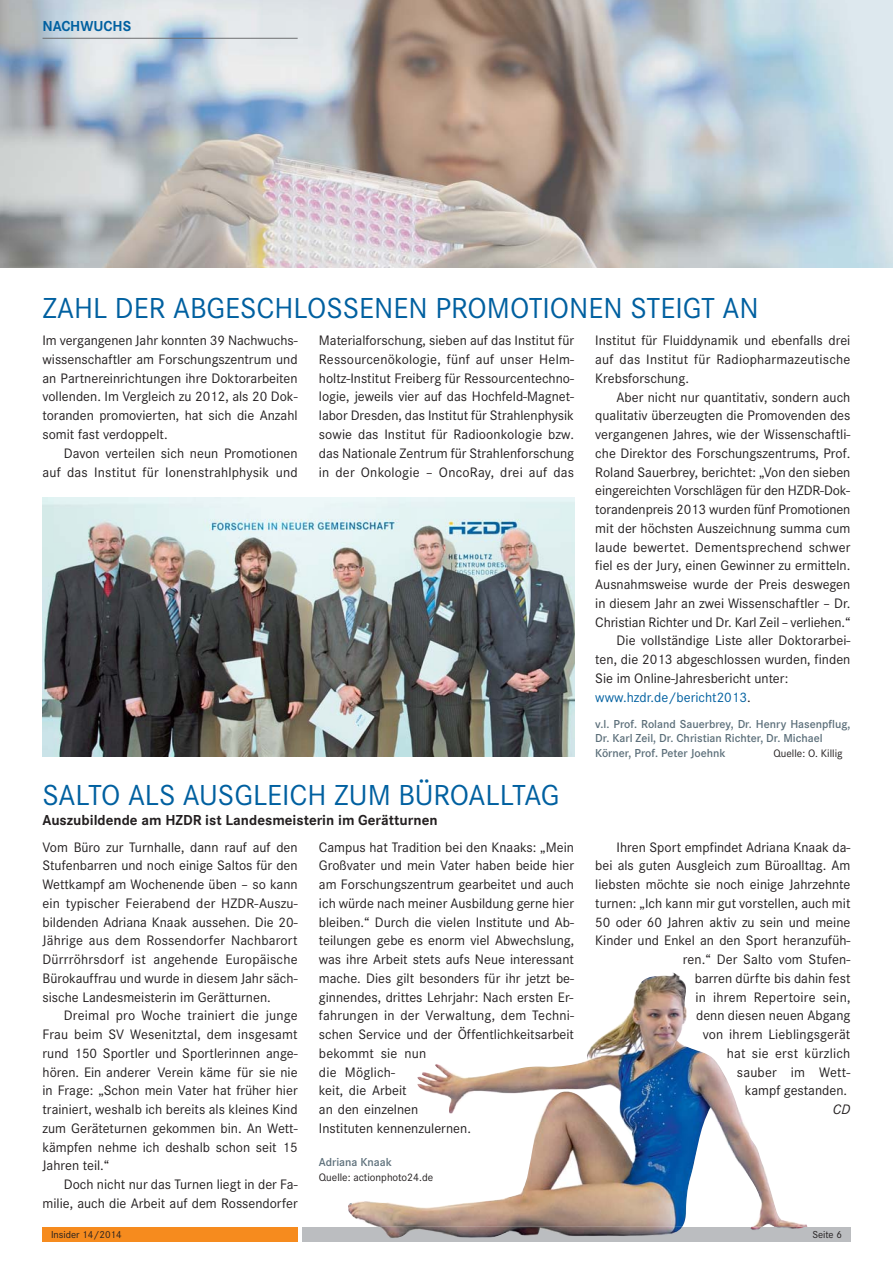
<style>
.page{position:relative;width:893px;height:1263px;background:#fff}
.page>*{position:absolute;margin:0;border:0;box-sizing:border-box;transform-origin:0 0}
.t1{font:30px "Corporate S";color:#0060a0}
.t2{font:700 15px "Corporate S";color:#231f20}
.t3{font:700 15px "Corporate S";color:#0060a0}
.t4{font:14.25px/18.8px "Corporate S";color:#231f20;text-align:justify}
.t5{font:14.25px "Corporate S";color:#0060a0}
.t6{font:italic 14.25px "Corporate S";color:#231f20}
.t7{font:600 12px/14.4px "Corporate S";color:#5c6f7a}
.t8{font:11.25px "Corporate S";color:#231f20}
.t9{font:10.5px "Corporate S";color:#231f20}
.s1{color:#231f20}
</style>
<div class="page">
<img style="left:0;top:0;width:893px;height:268px">
<hr style="left:43px;top:38px;width:255px;height:1px;background:#6d6e70">
<div style="left:43px;top:1227px;width:255px;height:15px;background:#f68b1e"></div>
<div style="left:302px;top:1227px;width:548px;height:15px;background:#bbbdc0"></div>
<img style="left:348px;top:972px;width:459px;height:255px">
<img style="left:777px;top:1227px;width:27px;height:2px">
<svg style="left:750px;top:1227px;width:11px;height:3px"></svg>
<img style="left:380px;top:1227px;width:302px;height:11px">
<img style="left:43px;top:497px;width:531px;height:259px">
<p class="t3" style="left:43px;top:21px;width:90px">NACHWUCHS</p>
<h1 class="t1" style="left:43px;top:298px;width:718px">ZAHL DER ABGESCHLOSSENEN PROMOTIONEN STEIGT AN</h1>
<p class="t4" style="left:43px;top:332px;width:257px">Im vergangenen Jahr konnten 39 Nachwuchs&shy;wissenschaftler am Forschungszentrum und an Partnereinrichtungen ihre Doktorarbeiten vollenden. Im Vergleich zu 2012, als 20 Dok&shy;toranden promovierten, hat sich die Anzahl somit fast verdoppelt.</p>
<p class="t4" style="left:43px;top:445px;width:257px;text-align:right">Davon verteilen sich neun Promotionen auf das Institut für Ionenstrahlphysik und</p>
<p class="t4" style="left:319px;top:333px;width:257px">Materialforschun g, sieben auf das Institut für Ressourcenökologie, fünf auf unser Helm&shy;holtz-Institut Freiberg für Ressourcentechno&shy;logie, jeweils vier auf das Hochfeld-Magnet&shy;labor Dresden, das Institut für Strahlenphysik sowie das Institut für Radioonkologie bzw. das Nationale Zentrum für Strahlenforschung in der Onkologie – OncoRay, drei auf das</p>
<p class="t4" style="left:595px;top:333px;width:257px">Institu t für Fluiddynamik und ebenfalls drei auf das Institut für Radiopharmazeutische Krebsforschung.</p>
<p class="t4" style="left:617px;top:389px;width:235px">Aber nicht nur quantitativ, sondern auch</p>
<p class="t4" style="left:595px;top:408px;width:257px">qualitativ überzeugten die Promovenden des</p>
<p class="t4" style="left:595px;top:426px;width:257px">vergangenen Jahres, wie der Wissenschaftli-</p>
<p class="t4" style="left:595px;top:445px;width:257px">che Direktor des Forschungszentrums, Prof.</p>
<p class="t4" style="left:595px;top:464px;width:257px">Roland Sauerbrey, berichtet: „Von den sieben</p>
<p class="t4" style="left:595px;top:483px;width:256px">eingereichten Vorschlägen für den HZDR-Dok-</p>
<p class="t4" style="left:595px;top:501px;width:257px">torandenpreis 2013 wurden fünf Promotionen</p>
<p class="t4" style="left:595px;top:520px;width:257px">mit der höchsten Auszeichnung summa cum</p>
<p class="t4" style="left:595px;top:539px;width:257px">laude bewertet. Dementsprechend schwer</p>
<p class="t4" style="left:595px;top:558px;width:257px">fiel es der Jury, einen Gewinner zu ermitteln.</p>
<p class="t4" style="left:595px;top:576px;width:257px">Ausnahmsweise wurde der Preis deswegen</p>
<p class="t4" style="left:595px;top:595px;width:257px">in diesem Jahr an zwei Wissenschaftler – Dr.</p>
<p class="t4" style="left:595px;top:614px;width:257px">Christian Richter und Dr. Karl Zeil – verliehen.“</p>
<p class="t4" style="left:617px;top:633px;width:235px">Die vollständige Liste aller Doktorarbei-</p>
<p class="t4" style="left:595px;top:651px;width:257px">ten, die 2013 abgeschlossen wurden, finden</p>
<p class="t4" style="left:595px;top:670px;width:194px">Sie im Online-Jahresbericht unter:</p>
<p class="t5" style="left:595px;top:692px;width:157px">www.hzdr.de/bericht2013<span class="s1">.</span></p>
<p class="t7" style="left:595px;top:718px;width:257px">v.l. Prof. Roland Sauerbrey, Dr. Henry Hasenpflug,<br>Dr. Karl Zeil, Dr. Christian Richter, Dr. Michael<br>Körner, Prof. Peter Joehnk</p>
<p class="t8" style="left:773px;top:749px;width:71px">Quelle: O. Killig</p>
<h1 class="t1" style="left:43px;top:785px;width:518px">SALTO ALS AUSGLEICH ZUM BÜROALLTAG</h1>
<p class="t2" style="left:43px;top:815px;width:397px">Auszubildende am HZDR ist Landesmeisterin im Gerätturnen</p>
<p class="t4" style="left:43px;top:839px;width:257px">Vom Büro zur Turnhalle, dann rauf auf den Stufenbarren und noch einige Saltos für den Wettkampf am Wochenende üben – so kann ein typischer Feierabend der HZDR-Auszu - bildenden Adriana Knaak aussehen. Die 20- Jährige aus dem Rossendorfer Nachbarort Dürrröhrsdorf ist angehende Europäische Bürokauffra u und wurde in diesem Jahr säch&shy;sische Landesmeisterin im Gerätturnen.</p>
<p class="t4" style="left:43px;top:1008px;width:257px;text-indent:21px">Dreimal pro Woche trainiert die junge Frau beim SV Wesenitztal, dem insgesamt rund 150 Sportler und Sportlerinnen ange&shy;hören. Ein anderer Verein käme für sie nie in Frage: „Schon mein Vater hat früher hier trainiert, weshalb ich bereits als kleines Kind zum Geräteturnen gekommen bin. An Wett&shy;kämpfen nehme ich deshalb schon seit 15<br>Jahren teil.“</p>
<p class="t4" style="left:43px;top:1176px;width:257px;text-align:right">Doch nicht nur das Turnen liegt in der Fa&shy;milie, auch die Arbeit auf dem Rossendorfer</p>
<p class="t4" style="left:319px;top:839px;width:257px;text-align:left">Campus hat Tradition bei den Knaaks: „Mein Großvater und mein Vater haben beide hier am Forschungszentrum gearbeitet und auch ich würde nach meiner Ausbildung gerne hier bleiben.“ Durch die vielen Institut e und Ab&shy;teilungen gebe es enorm viel Abwechslung, was ihre Arbeit stets aufs Neue interessant mache. Dies gilt besonders für ihr jetzt be&shy;ginnendes, drittes Lehrjahr: Nach ersten Er&shy;fahrungen in der Verwaltung, dem Techni&shy;schen Service und der Öffentlichkeitsarbeit bekommt sie nun<br>die Möglich-<br>keit, die Arbeit<br>an den einzelnen<br>Institut en kennenzulernen.</p>
<p class="t4" style="left:595px;top:839px;width:257px;text-align:right">Ihren Sport empfindet Adriana Knaak da-<br>bei als guten Ausgleich zum Büroalltag. Am liebsten möchte sie noch einige Jahrzehnte turnen: „Ich kann mir gut vorstellen, auch mit<br>50 oder 60 Jahren aktiv zu sein und meine<br>Kinder und Enkel an den Sport heranzufüh&shy;ren.“ Der Salto vom Stufen-<br>barren dürfte bis dahin fest<br>in ihrem Repertoire sein,<br>denn diesen neuen Abgang<br>von ihre m Lieblingsgerät<br>hat sie erst kürzlich<br>sauber im Wett-<br>kampf gestanden.</p>
<p class="t6" style="left:833px;top:1104px;width:19px">CD</p>
<p class="t7" style="left:319px;top:1156px;width:74px">Adriana Knaak</p>
<p class="t8" style="left:319px;top:1173px;width:116px">Quelle: actionphoto24.de</p>
<p class="t9" style="left:51px;top:1230px;width:72px">Insider 14/2014</p>
<p class="t9" style="left:812px;top:1230px;width:31px">Seite 6</p>
</div>
